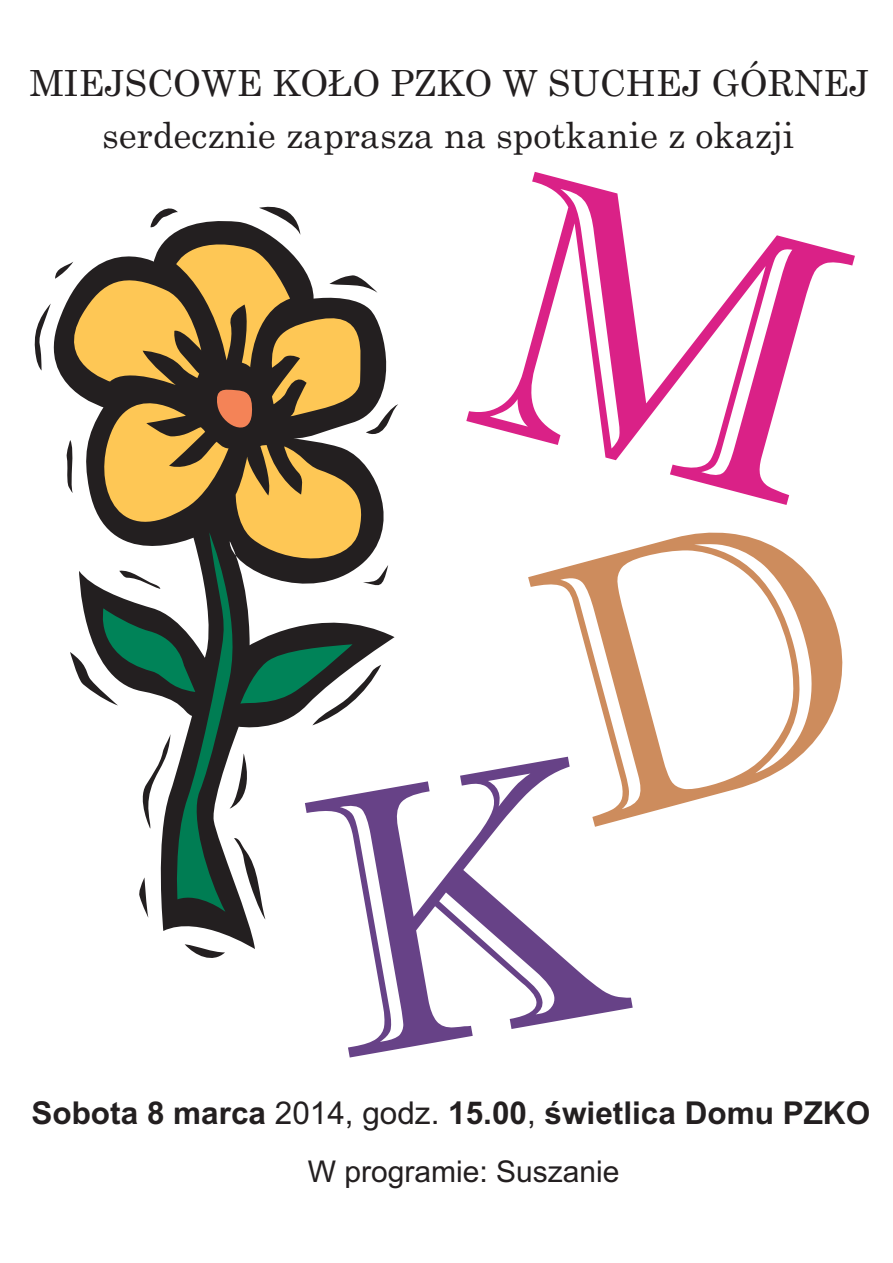
<style>
.page{position:relative;width:893px;height:1263px;background:#fff}
.page>*{position:absolute;margin:0;border:0;box-sizing:border-box;transform-origin:0 0}
.t1{font:36px/51.6px "Century Schoolbook";color:#231f20;text-align:center}
.t2{font:700 31.5px "Arial";color:#231f20}
.t3{font:30px "Arial";color:#231f20}
.s1{font-weight:400}
</style>
<div class="page">
<svg style="left:162px;top:919px;width:104px;height:30px"></svg>
<svg style="left:185px;top:944px;width:40px;height:14px"></svg>
<svg style="left:34px;top:206px;width:364px;height:713px"></svg>
<svg style="left:305px;top:753px;width:93px;height:166px"></svg>
<p class="t1" style="left:30px;top:61px;width:841px">MIEJSCOWE KO£O PZKO W SUCHEJ GÓRNEJ serdecznie zaprasza na spotkanie z okazji</p>
<p class="t2" style="left:31px;top:1101px;width:840px">Sobota 8 marca <span class="s1">2014, godz.</span> 15.00<span class="s1">,</span> œwietlica Domu PZKO</p>
<p class="t3" style="left:308px;top:1160px;width:313px">W programie: Suszanie</p>
</div>
